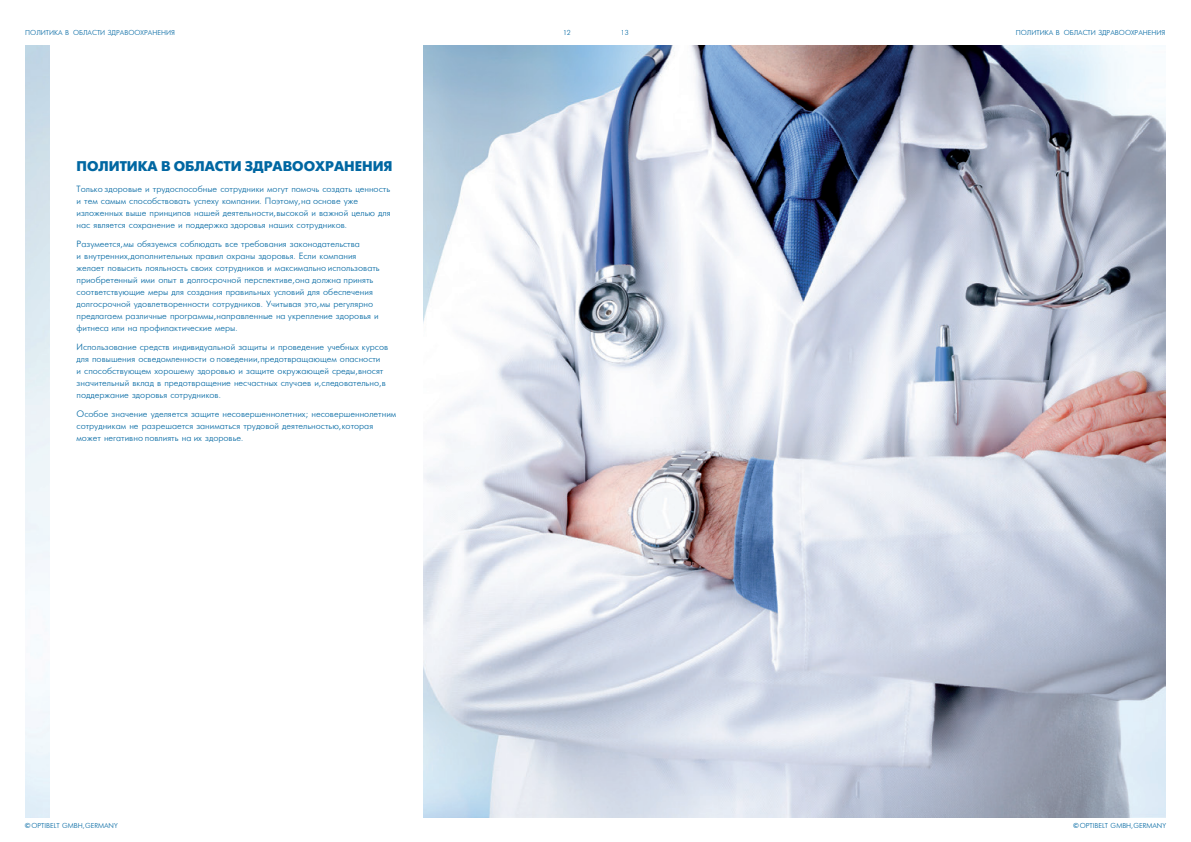
<style>
.page{position:relative;width:1191px;height:842px;background:#fff}
.page>*{position:absolute;margin:0;border:0;box-sizing:border-box;transform-origin:0 0}
.t1{font:700 14px "Futura Futuris C";color:#0067a2}
.t2{font:9px/12px "Futuris";color:#0067a2}
.t3{font:7px "Futuris";color:#0067a2}
</style>
<div class="page">
<img style="left:25px;top:46px;width:1140px;height:771px">
<div style="left:51px;top:38px;width:372px;height:784px;background:#fff"></div>
<p class="t3" style="left:25px;top:29px;width:151px">ПОЛИТИКА В ОБЛАСТИ ЗДРАВООХРАНЕНИЯ</p>
<h1 class="t1" style="left:77px;top:159px;width:317px">ПОЛИТИКА В ОБЛАСТИ ЗДРАВООХРАНЕНИЯ</h1>
<p class="t2" style="left:77px;top:183px;width:316px">Только здоровые и трудоспособные сотрудники могут помочь создать ценность и тем самым способствовать успеху компании. Поэтому,на основе уже изложенных выше принципов нашей деятельности,высокой и важной целью для нас является сохранение и поддержка здоровья наших сотрудников.</p>
<p class="t2" style="left:77px;top:238px;width:305px">Разумеется,мы обязуемся соблюдать все требования законодательства<br>и внутренних,дополнительных правил охраны здоровья. Если компания желает повысить лояльность своих сотрудников и максимально использовать приобретенный ими опыт в долгосрочной перспективе,она должна принять соответствующие меры для создания правильных условий для обеспечения долгосрочной удовлетворенности сотрудников. Учитывая это,мы регулярно предлагаем различные программы,направленные на укрепление здоровья и фитнеса или на профилактические меры.</p>
<p class="t2" style="left:77px;top:341px;width:313px">Использование средств индивидуальной защиты и проведение учебных курсов для повышения осведомленности о поведении,предотвращающем опасности<br>и способствующем хорошему здоровью и защите окружающей среды,вносят значительный вклад в предотвращение несчастных случаев и,следовательно,в поддержание здоровья сотрудников.</p>
<p class="t2" style="left:77px;top:408px;width:321px">Особое значение уделяется защите несовершеннолетних; несовершеннолетним сотрудникам не разрешается заниматься трудовой деятельностью,которая может негативно повлиять на их здоровье.</p>
<p class="t3" style="left:25px;top:822px;width:94px">© OPTIBELT GMBH,GERMANY</p>
<p class="t3" style="left:563px;top:29px;width:9px">12</p>
<p class="t3" style="left:621px;top:29px;width:9px">13</p>
<p class="t3" style="left:1015px;top:29px;width:151px">ПОЛИТИКА В ОБЛАСТИ ЗДРАВООХРАНЕНИЯ</p>
<p class="t3" style="left:1073px;top:822px;width:94px">© OPTIBELT GMBH,GERMANY</p>
</div>
